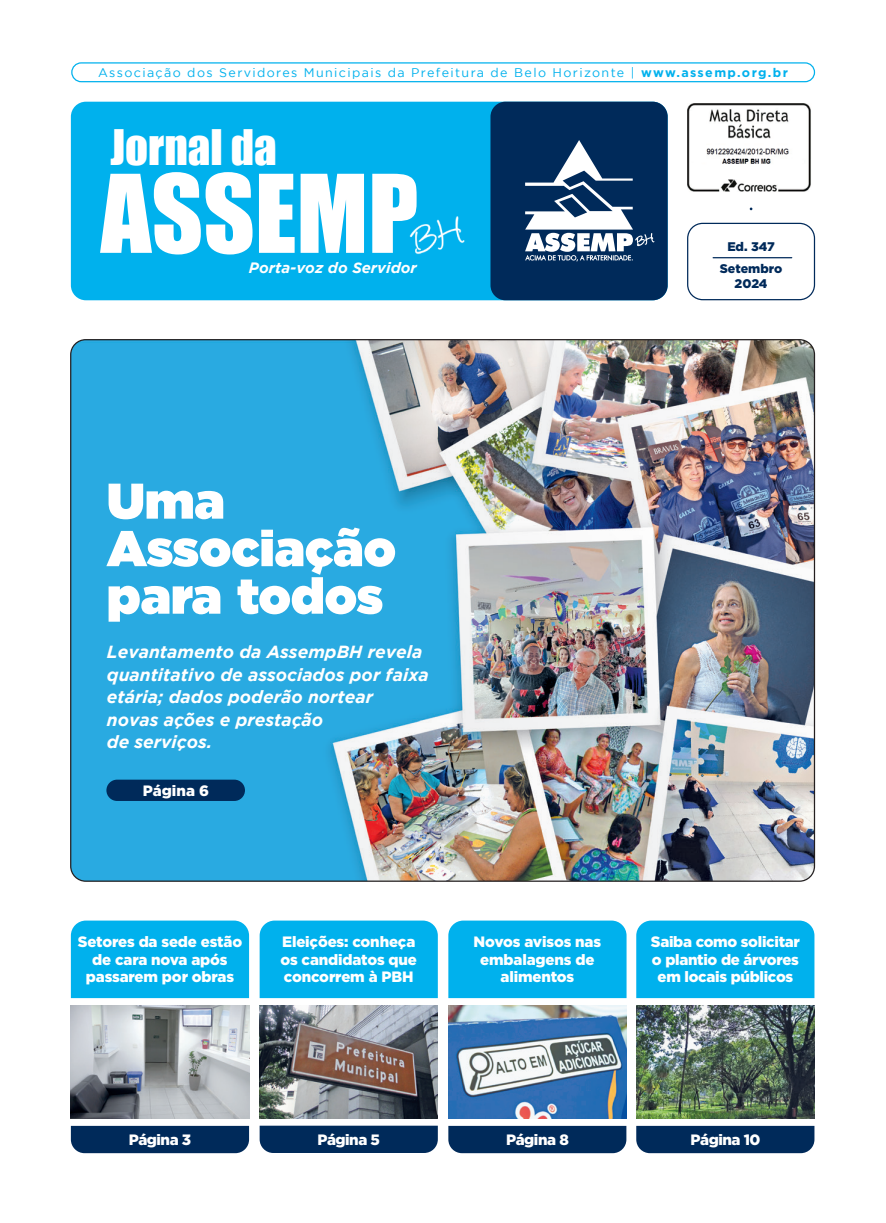
<style>
.page{position:relative;width:886px;height:1223px;background:#fff}
.page>*{position:absolute;margin:0;border:0;box-sizing:border-box;transform-origin:0 0}
.t1{font:100px "Impact";color:#fff}
.Intertitulo{font:900 50px "Gotham";color:#fff}
.t2{font:45px "Impact";color:#fff}
.t3{font:italic 700 17.5px/22.5px "Gotham";color:#fff}
.subtitulo_materia{font:900 15px/17.5px "Gotham";letter-spacing:-.01em;color:#fff;text-align:center}
.t4{font:italic 700 15px "Gotham";color:#fff}
.subtitulo_materia-2{font:900 15px "Gotham";letter-spacing:-.03em;color:#fff}
.t5{font:12.5px "Gotham";letter-spacing:.11em;color:#00b1ed}
.t6{font:900 12.5px "Gotham";color:#002a5a}
.s1{font-weight:700}
</style>
<div class="page">
<div style="left:71px;top:102px;width:597px;height:198px;background:#00b1ed;border-radius:15px"></div>
<div style="left:636px;top:920px;width:178px;height:78px;background:#00b1ed"></div>
<div style="left:636px;top:1125px;width:178px;height:28px;background:#002a5a"></div>
<img style="left:636px;top:1005px;width:178px;height:113px">
<img style="left:687px;top:104px;width:124px;height:88px">
<img style="left:409px;top:216px;width:55px;height:39px">
<div style="left:71px;top:62px;width:744px;height:20px;border:1px solid #00b1ed;border-radius:9px"></div>
<div style="left:687px;top:223px;width:128px;height:77px;border:1px solid #002a5a;border-radius:15px"></div>
<img style="left:71px;top:1005px;width:178px;height:113px">
<div style="left:71px;top:920px;width:178px;height:78px;background:#00b1ed"></div>
<div style="left:71px;top:1125px;width:178px;height:28px;background:#002a5a"></div>
<div style="left:448px;top:920px;width:178px;height:78px;background:#00b1ed"></div>
<div style="left:448px;top:1125px;width:178px;height:28px;background:#002a5a"></div>
<div style="left:260px;top:920px;width:178px;height:78px;background:#00b1ed"></div>
<div style="left:260px;top:1125px;width:178px;height:27px;background:#002a5a"></div>
<img style="left:260px;top:1005px;width:178px;height:113px">
<img style="left:448px;top:1005px;width:178px;height:113px">
<div style="left:490px;top:102px;width:178px;height:198px;background:#002a5a;border-radius:15px"></div>
<hr style="left:713px;top:257px;width:79px;height:1px;background:#002a5a">
<svg style="left:525px;top:140px;width:129px;height:121px"></svg>
<img style="left:71px;top:341px;width:743px;height:540px">
<div style="left:106px;top:779px;width:139px;height:22px;background:#002a5a;border-radius:11px"></div>
<p class="t5" style="left:98px;top:65px;width:691px">Associação dos Servidores Municipais da Prefeitura de Belo Horizonte | <span class="s1">www.assemp.org.br</span></p>
<p class="t2" style="left:110px;top:112px;width:168px">Jornal da</p>
<p class="t1" style="left:101px;top:136px;width:319px">ASSEMP</p>
<p class="t4" style="left:249px;top:259px;width:169px">Porta-voz do Servidor</p>
<p class="t6" style="left:727px;top:239px;width:49px">Ed. 347</p>
<p class="t6" style="left:720px;top:261px;width:64px">Setembro</p>
<p class="t6" style="left:734px;top:276px;width:35px">2024</p>
<p class="Intertitulo" style="left:107px;top:465px;width:119px">Uma</p>
<p class="Intertitulo" style="left:107px;top:512px;width:291px">Associação</p>
<p class="Intertitulo" style="left:107px;top:560px;width:278px">para todos</p>
<p class="t3" style="left:107px;top:640px;width:323px">Levantamento da AssempBH revela quantitativo de associados por faixa etária; dados poderão nortear novas ações e prestação<br>de serviços.</p>
<p class="subtitulo_materia" style="left:143px;top:781px;width:68px">Página 6</p>
<p class="subtitulo_materia" style="left:78px;top:932px;width:166px">Setores da sede estão</p>
<p class="subtitulo_materia" style="left:86px;top:950px;width:150px">de cara nova após passarem por obras</p>
<p class="subtitulo_materia" style="left:282px;top:932px;width:135px">Eleições: conheça</p>
<p class="subtitulo_materia" style="left:280px;top:950px;width:138px;text-align:left">os candidatos que concorrem à PBH</p>
<p class="subtitulo_materia" style="left:474px;top:932px;width:129px">Novos avisos nas embalagens de alimentos</p>
<p class="subtitulo_materia" style="left:651px;top:932px;width:151px">Saiba como solicitar</p>
<p class="subtitulo_materia" style="left:652px;top:950px;width:148px">o plantio de árvores</p>
<p class="subtitulo_materia" style="left:658px;top:967px;width:137px">em locais públicos</p>
<p class="subtitulo_materia" style="left:129px;top:1130px;width:64px">Página 3</p>
<p class="subtitulo_materia" style="left:317px;top:1130px;width:64px">Página 5</p>
<p class="subtitulo_materia" style="left:506px;top:1130px;width:64px">Página 8</p>
<p class="subtitulo_materia-2" style="left:690px;top:1130px;width:72px">Página 10</p>
</div>
